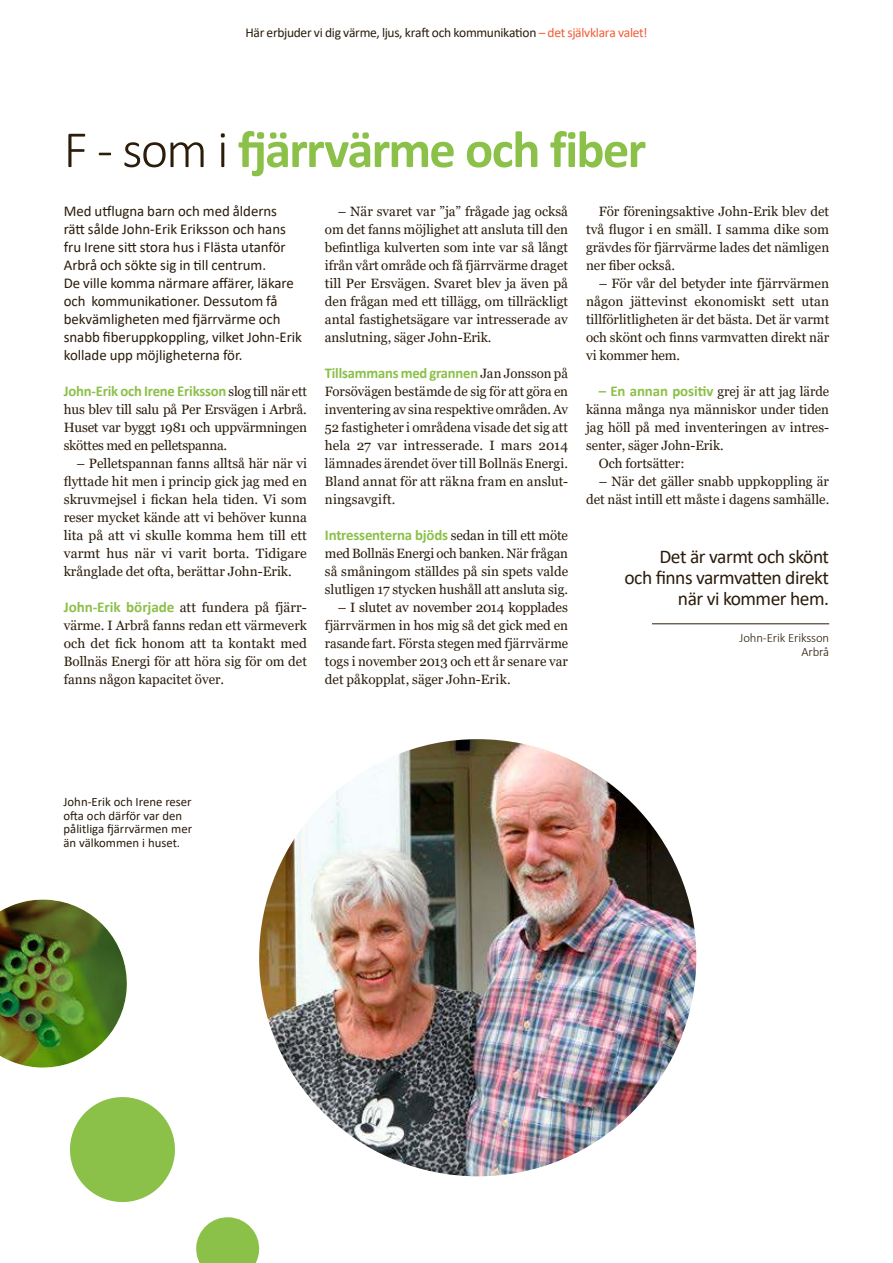
<style>
.page{position:relative;width:893px;height:1263px;background:#fff}
.page>*{position:absolute;margin:0;border:0;box-sizing:border-box;transform-origin:0 0}
.t1{font:700 52.5px "Calibri";letter-spacing:-.035em;color:#8bc049}
.t2{font:19.5px/21.1px "Calibri";letter-spacing:-.025em;color:#2b1c0b;text-align:right}
.t3{font:15px/18px "Calibri";color:#2b1c0b}
.t4{font:700 15px "Calibri";letter-spacing:-.015em;color:#8bc049}
.t5{font:13.5px/18px "Georgia";color:#2b1c0b;text-align:justify}
.t6{font:13.5px "Calibri";letter-spacing:-.02em;color:#2b1c0b}
.t7{font:12.75px/13.5px "Calibri";color:#2b1c0b}
.t8{font:300 12.75px/14.2px "Calibri";letter-spacing:-.01em;color:#2b1c0b;text-align:right}
.s1{color:#f25c35}
.s2{font-weight:300;color:#2b1c0b}
.s3{font-family:"Georgia";font-weight:400;font-size:13.5px;color:#2b1c0b}
.s4{font-family:"Calibri";font-weight:700;font-size:15px;color:#8bc049}
</style>
<div class="page">
<img style="left:0;top:899px;width:127px;height:169px">
<svg style="left:70px;top:1097px;width:105px;height:106px"></svg>
<svg style="left:196px;top:1217px;width:64px;height:46px"></svg>
<img style="left:259px;top:739px;width:437px;height:437px;border-radius:219px">
<hr style="left:652px;top:623px;width:177px;height:1px;background:#2b1c0b">
<p class="t6" style="left:245px;top:23px;width:403px">Här erbjuder vi dig värme, ljus, kraft och kommunikation <span class="s1">– det självklara valet!</span></p>
<h1 class="t1" style="left:64px;top:112px;width:584px"><span class="s2">F - som i</span> fjärrvärme och fiber</h1>
<p class="t3" style="left:64px;top:202px;width:240px">Med utflugna barn och med ålderns<br>rätt sålde John-Erik Eriksson och hans fru Irene sitt stora hus i Flästa utanför Arbrå och sökte sig in till centrum.<br>De ville komma närmare affärer, läkare och kommunikationer. Dessutom få bekvämligheten med fjärrvärme och snabb fiberuppkoppling, vilket John-Erik kollade upp möjligheterna för.</p>
<p class="t4" style="left:64px;top:380px;width:245px">John-Erik och Irene Eriksson <span class="s3">slog till när ett</span></p>
<p class="t5" style="left:64px;top:400px;width:245px">hus blev till salu på Per Ersvägen i Arbrå.<br>Huset var byggt 1981 och uppvärmningen sköttes med en pelletspanna.</p>
<p class="t5" style="left:64px;top:454px;width:245px;text-indent:13px">– Pelletspannan fanns alltså här när vi flyttade hit men i princip gick jag med en skruvmejsel i fickan hela tiden. Vi som reser mycket kände att vi behöver kunna lita på att vi skulle komma hem till ett varmt hus när vi varit borta. Tidigare krånglade det ofta, berättar John-Erik.</p>
<p class="t5" style="left:64px;top:598px;width:245px"><span class="s4">John-Erik började</span> att fundera på fjärr&shy;värme. I Arbrå fanns redan ett värmeverk och det fick honom att ta kontakt med Bollnäs Energi för att höra sig för om det fanns någon kapacitet över.</p>
<p class="t5" style="left:325px;top:202px;width:245px;text-indent:13px">– När svaret var ”ja” frågade jag också om det fanns möjlighet att ansluta till den befintliga kulverten som inte var så långt ifrån vårt område och få fjärrvärme draget till Per Ersvägen. Svaret blev ja även på den frågan med ett tillägg, om tillräckligt antal fastighetsägare var intresserade av anslutning, säger John-Erik.</p>
<p class="t4" style="left:325px;top:362px;width:245px">Tillsammans med grannen <span class="s3">Jan Jonsson på</span></p>
<p class="t5" style="left:325px;top:382px;width:245px">Forsövägen bestämde de sig för att göra en inventering av sina respektive områden. Av 52 fastigheter i områdena visade det sig att hela 27 var intresserade. I mars 2014 lämnades ärendet över till Bollnäs Energi.<br>Bland annat för att räkna fram en anslut&shy;ningsavgift.</p>
<p class="t4" style="left:325px;top:524px;width:245px">Intressenterna bjöds <span class="s3">sedan in till ett möte</span></p>
<p class="t5" style="left:325px;top:544px;width:245px">med Bollnäs Energi och banken. När frågan så småningom ställdes på sin spets valde slutligen 17 stycken hushåll att ansluta sig.</p>
<p class="t5" style="left:325px;top:599px;width:245px;text-indent:13px">– I slutet av november 2014 kopplades fjärrvärmen in hos mig så det gick med en rasande fart. Första stegen med fjärrvärme togs i november 2013 och ett år senare var det påkopplat, säger John-Erik.</p>
<p class="t5" style="left:586px;top:202px;width:245px;text-indent:13px">För föreningsaktive John-Erik blev det två flugor i en smäll. I samma dike som grävdes för fjärrvärme lades det nämligen ner fiber också.</p>
<p class="t5" style="left:586px;top:274px;width:245px;text-indent:13px">– För vår del betyder inte fjärrvärmen någon jättevinst ekonomiskt sett utan tillförlitligheten är det bästa. Det är varmt och skönt och finns varmvatten direkt när vi kommer hem.</p>
<p class="t5" style="left:599px;top:382px;width:232px"><span class="s4">– En annan positiv</span> grej är att jag lärde</p>
<p class="t5" style="left:586px;top:400px;width:245px">känna många nya människor under tiden</p>
<p class="t5" style="left:586px;top:418px;width:245px">jag höll på med inventeringen av intres-</p>
<p class="t5" style="left:586px;top:436px;width:139px">senter, säger John-Erik.</p>
<p class="t5" style="left:599px;top:454px;width:87px">Och fortsätter:</p>
<p class="t5" style="left:586px;top:472px;width:245px;text-align:right">– När det gäller snabb uppkoppling är det näst intill ett måste i dagens samhälle.</p>
<h2 class="t2" style="left:624px;top:546px;width:206px">Det är varmt och skönt<br>och finns varmvatten direkt när vi kommer hem.</h2>
<p class="t8" style="left:739px;top:630px;width:91px">John-Erik Eriksson<br>Arbrå</p>
<p class="t7" style="left:64px;top:795px;width:130px">John-Erik och Irene reser ofta och därför var den pålitliga fjärrvärmen mer än välkommen i huset.</p>
</div>
